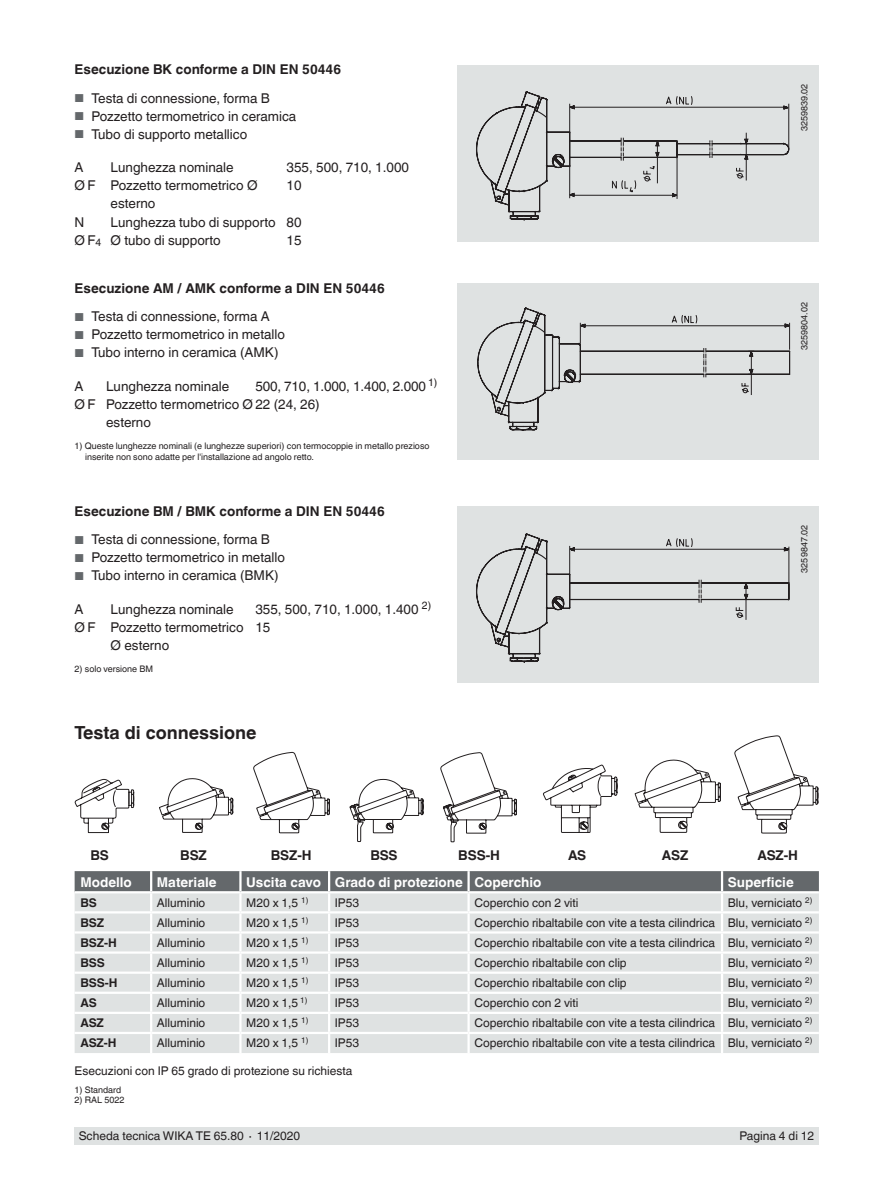
<style>
.page{position:relative;width:893px;height:1188px;background:#fff}
.page>*{position:absolute;margin:0;border:0;box-sizing:border-box;transform-origin:0 0}
.t1{font:700 18px "Helvetica World";color:#231f20}
.t2{font:13.5px/18px "Helvetica World";color:#231f20}
.t3{font:700 13.5px "Helvetica World";color:#231f20}
.t4{font:700 13.5px "Helvetica World";color:#fff}
.t5{font:12px "Helvetica World";color:#231f20}
.t6{font:700 12px "Helvetica World";letter-spacing:-.005em;color:#231f20}
.t7{font:9px/10.5px "Helvetica World";color:#231f20}
.s1{font-size:11.55px;color:#64686b}
</style>
<div class="page">
<div style="left:74px;top:1128px;width:745px;height:17px;background:#dfe2e2"></div>
<div style="left:457px;top:283px;width:362px;height:176px;background:#dfe2e2"></div>
<div style="left:457px;top:506px;width:362px;height:177px;background:#dfe2e2"></div>
<div style="left:457px;top:65px;width:362px;height:177px;background:#dfe2e2"></div>
<svg style="left:75px;top:871px;width:744px;height:182px;background:#d4d7d8"></svg>
<hr style="left:75px;top:891px;width:76px;height:2px;background:#fff">
<hr style="left:151px;top:891px;width:89px;height:2px;background:#fff">
<hr style="left:240px;top:891px;width:89px;height:2px;background:#fff">
<hr style="left:329px;top:891px;width:140px;height:2px;background:#fff">
<hr style="left:469px;top:891px;width:253px;height:2px;background:#fff">
<hr style="left:722px;top:891px;width:97px;height:2px;background:#fff">
<svg style="left:357px;top:834px;width:5px;height:8px"></svg>
<svg style="left:450px;top:834px;width:5px;height:9px"></svg>
<svg style="left:75px;top:779px;width:26px;height:55px"></svg>
<svg style="left:101px;top:735px;width:718px;height:99px"></svg>
<svg style="left:477px;top:307px;width:314px;height:124px"></svg>
<svg style="left:476px;top:91px;width:314px;height:130px"></svg>
<svg style="left:476px;top:533px;width:314px;height:130px"></svg>
<p class="t3" style="left:75px;top:62px;width:268px">Esecuzione BK conforme a DIN EN 50446</p>
<p class="t2" style="left:75px;top:89px;width:197px"><span class="s1">■</span> Testa di connessione, forma B</p>
<p class="t2" style="left:75px;top:107px;width:223px"><span class="s1">■</span> Pozzetto termometrico in ceramica</p>
<p class="t2" style="left:75px;top:125px;width:174px"><span class="s1">■</span> Tubo di supporto metallico</p>
<p class="t2" style="left:75px;top:159px;width:11px">A</p>
<p class="t2" style="left:111px;top:159px;width:125px">Lunghezza nominale</p>
<p class="t2" style="left:287px;top:159px;width:124px">355, 500, 710, 1.000</p>
<p class="t2" style="left:111px;top:177px;width:148px;text-indent:-36px">Ø F Pozzetto termometrico Ø esterno</p>
<p class="t2" style="left:287px;top:177px;width:17px">10</p>
<p class="t2" style="left:75px;top:213px;width:11px">N</p>
<p class="t2" style="left:75px;top:213px;width:228px;text-indent:36px">Lunghezza tubo di supporto 80<br>Ø F<sub>4</sub> Ø tubo di supporto</p>
<p class="t2" style="left:287px;top:231px;width:17px">15</p>
<p class="t3" style="left:75px;top:280px;width:312px">Esecuzione AM / AMK conforme a DIN EN 50446</p>
<p class="t2" style="left:75px;top:308px;width:197px"><span class="s1">■</span> Testa di connessione, forma A</p>
<p class="t2" style="left:75px;top:326px;width:212px"><span class="s1">■</span> Pozzetto termometrico in metallo</p>
<p class="t2" style="left:75px;top:344px;width:205px"><span class="s1">■</span> Tubo interno in ceramica (AMK)</p>
<p class="t2" style="left:75px;top:377px;width:11px">A</p>
<p class="t2" style="left:106px;top:377px;width:125px">Lunghezza nominale</p>
<p class="t2" style="left:255px;top:377px;width:184px">500, 710, 1.000, 1.400, 2.000 <sup>1)</sup></p>
<p class="t2" style="left:75px;top:395px;width:247px">Ø F Pozzetto termometrico Ø 22 (24, 26)</p>
<p class="t2" style="left:106px;top:413px;width:46px">esterno</p>
<p class="t7" style="left:85px;top:441px;width:346px;text-indent:-11px">1) Queste lunghezze nominali (e lunghezze superiori) con termocoppie in metallo prezioso inserite non sono adatte per l'installazione ad angolo retto.</p>
<p class="t3" style="left:75px;top:503px;width:312px">Esecuzione BM / BMK conforme a DIN EN 50446</p>
<p class="t2" style="left:75px;top:531px;width:197px"><span class="s1">■</span> Testa di connessione, forma B</p>
<p class="t2" style="left:75px;top:549px;width:212px"><span class="s1">■</span> Pozzetto termometrico in metallo</p>
<p class="t2" style="left:75px;top:567px;width:205px"><span class="s1">■</span> Tubo interno in ceramica (BMK)</p>
<p class="t2" style="left:75px;top:600px;width:11px">A</p>
<p class="t2" style="left:111px;top:600px;width:125px">Lunghezza nominale</p>
<p class="t2" style="left:255px;top:600px;width:177px">355, 500, 710, 1.000, 1.400 <sup>2)</sup></p>
<p class="t2" style="left:111px;top:618px;width:135px;text-indent:-36px">Ø F Pozzetto termometrico<br>Ø esterno</p>
<p class="t2" style="left:255px;top:618px;width:17px">15</p>
<p class="t7" style="left:75px;top:664px;width:80px">2) solo versione BM</p>
<h1 class="t1" style="left:74px;top:722px;width:184px">Testa di connessione</h1>
<p class="t7" style="left:799px;top:131px;width:49px;rotate:-90deg">3259839.02</p>
<p class="t7" style="left:799px;top:350px;width:49px;rotate:-90deg">3259804.02</p>
<p class="t7" style="left:799px;top:573px;width:49px;rotate:-90deg">3259847.02</p>
<p class="t3" style="left:91px;top:848px;width:20px">BS</p>
<p class="t3" style="left:180px;top:848px;width:28px">BSZ</p>
<p class="t3" style="left:271px;top:848px;width:42px">BSZ-H</p>
<p class="t3" style="left:371px;top:848px;width:29px">BSS</p>
<p class="t3" style="left:458px;top:848px;width:43px">BSS-H</p>
<p class="t3" style="left:568px;top:848px;width:20px">AS</p>
<p class="t3" style="left:662px;top:848px;width:28px">ASZ</p>
<p class="t3" style="left:757px;top:848px;width:42px">ASZ-H</p>
<p class="t4" style="left:80px;top:874px;width:53px">Modello</p>
<p class="t4" style="left:157px;top:874px;width:61px">Materiale</p>
<p class="t4" style="left:246px;top:874px;width:297px">Uscita cavo Grado di protezione Coperchio</p>
<p class="t4" style="left:728px;top:874px;width:67px">Superficie</p>
<p class="t6" style="left:80px;top:896px;width:18px">BS</p>
<p class="t5" style="left:157px;top:896px;width:50px">Alluminio</p>
<p class="t5" style="left:246px;top:896px;width:64px">M20 x 1,5 <sup>1)</sup></p>
<p class="t5" style="left:335px;top:896px;width:26px">IP53</p>
<p class="t5" style="left:474px;top:896px;width:106px">Coperchio con 2 viti</p>
<p class="t5" style="left:728px;top:896px;width:86px">Blu, verniciato <sup>2)</sup></p>
<p class="t6" style="left:80px;top:916px;width:25px">BSZ</p>
<p class="t5" style="left:157px;top:916px;width:50px">Alluminio</p>
<p class="t5" style="left:246px;top:916px;width:64px">M20 x 1,5 <sup>1)</sup></p>
<p class="t5" style="left:335px;top:916px;width:26px">IP53</p>
<p class="t5" style="left:474px;top:916px;width:339px">Coperchio ribaltabile con vite a testa cilindrica Blu, verniciato <sup>2)</sup></p>
<p class="t6" style="left:80px;top:936px;width:38px">BSZ-H</p>
<p class="t5" style="left:157px;top:936px;width:50px">Alluminio</p>
<p class="t5" style="left:246px;top:936px;width:64px">M20 x 1,5 <sup>1)</sup></p>
<p class="t5" style="left:335px;top:936px;width:26px">IP53</p>
<p class="t5" style="left:474px;top:936px;width:339px">Coperchio ribaltabile con vite a testa cilindrica Blu, verniciato <sup>2)</sup></p>
<p class="t6" style="left:80px;top:956px;width:26px">BSS</p>
<p class="t5" style="left:157px;top:956px;width:50px">Alluminio</p>
<p class="t5" style="left:246px;top:956px;width:64px">M20 x 1,5 <sup>1)</sup></p>
<p class="t5" style="left:335px;top:956px;width:26px">IP53</p>
<p class="t5" style="left:474px;top:956px;width:154px">Coperchio ribaltabile con clip</p>
<p class="t5" style="left:728px;top:956px;width:86px">Blu, verniciato <sup>2)</sup></p>
<p class="t6" style="left:80px;top:976px;width:39px">BSS-H</p>
<p class="t5" style="left:157px;top:976px;width:50px">Alluminio</p>
<p class="t5" style="left:246px;top:976px;width:64px">M20 x 1,5 <sup>1)</sup></p>
<p class="t5" style="left:335px;top:976px;width:26px">IP53</p>
<p class="t5" style="left:474px;top:976px;width:154px">Coperchio ribaltabile con clip</p>
<p class="t5" style="left:728px;top:976px;width:86px">Blu, verniciato <sup>2)</sup></p>
<p class="t6" style="left:80px;top:996px;width:18px">AS</p>
<p class="t5" style="left:157px;top:996px;width:50px">Alluminio</p>
<p class="t5" style="left:246px;top:996px;width:63px">M20 x 1,5 <sup>1)</sup></p>
<p class="t5" style="left:335px;top:996px;width:26px">IP53</p>
<p class="t5" style="left:474px;top:996px;width:106px">Coperchio con 2 viti</p>
<p class="t5" style="left:728px;top:996px;width:86px">Blu, verniciato <sup>2)</sup></p>
<p class="t6" style="left:80px;top:1016px;width:25px">ASZ</p>
<p class="t5" style="left:157px;top:1016px;width:50px">Alluminio</p>
<p class="t5" style="left:246px;top:1016px;width:64px">M20 x 1,5 <sup>1)</sup></p>
<p class="t5" style="left:335px;top:1016px;width:26px">IP53</p>
<p class="t5" style="left:474px;top:1016px;width:339px">Coperchio ribaltabile con vite a testa cilindrica Blu, verniciato <sup>2)</sup></p>
<p class="t6" style="left:80px;top:1036px;width:38px">ASZ-H</p>
<p class="t5" style="left:157px;top:1036px;width:50px">Alluminio</p>
<p class="t5" style="left:246px;top:1036px;width:64px">M20 x 1,5 <sup>1)</sup></p>
<p class="t5" style="left:335px;top:1036px;width:26px">IP53</p>
<p class="t5" style="left:474px;top:1036px;width:339px">Coperchio ribaltabile con vite a testa cilindrica Blu, verniciato <sup>2)</sup></p>
<p class="t5" style="left:75px;top:1064px;width:279px">Esecuzioni con IP 65 grado di protezione su richiesta</p>
<p class="t7" style="left:75px;top:1085px;width:48px">1) Standard</p>
<p class="t7" style="left:75px;top:1095px;width:51px">2) RAL 5022</p>
<p class="t5" style="left:79px;top:1129px;width:223px">Scheda tecnica WIKA TE 65.80 ∙ 11/2020</p>
<p class="t5" style="left:740px;top:1129px;width:76px">Pagina 4 di 12</p>
</div>
